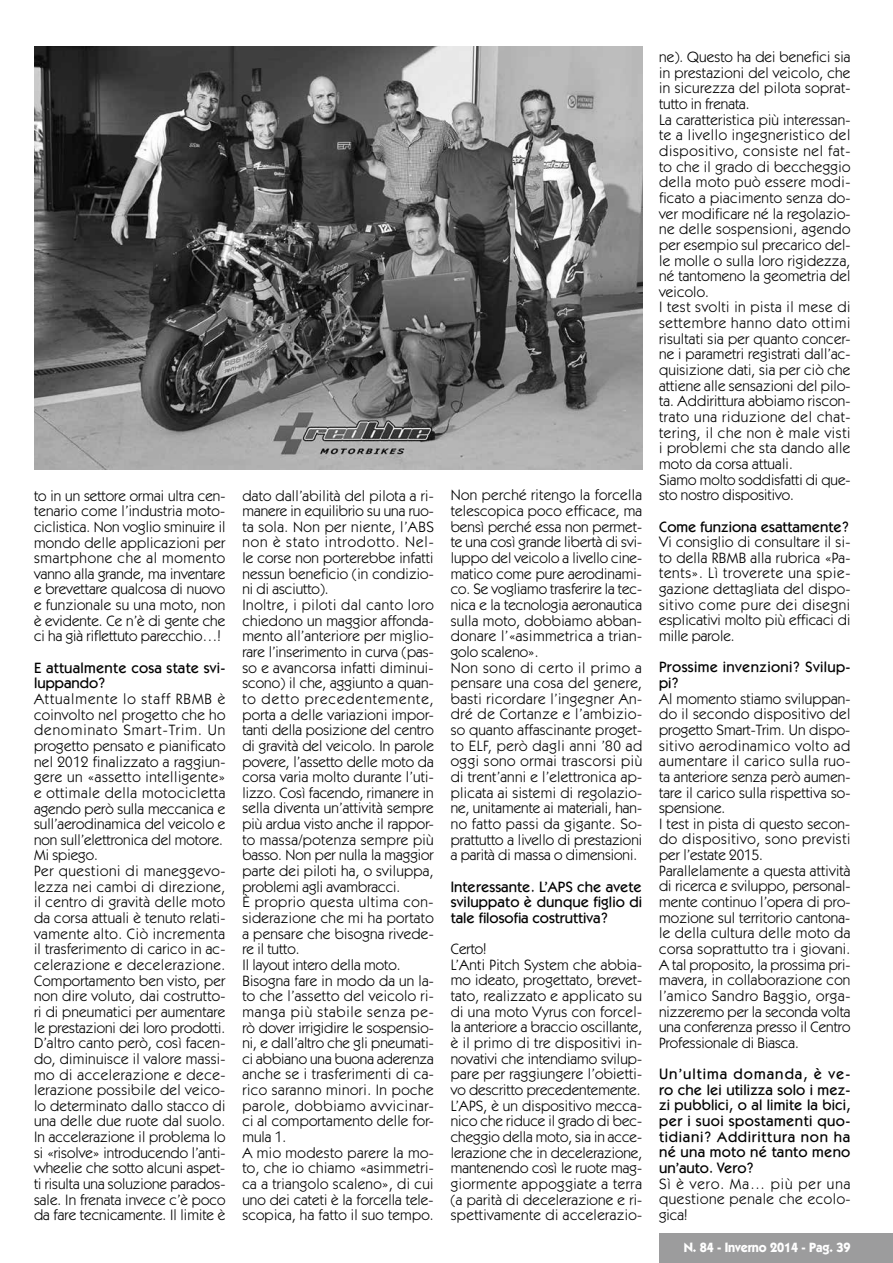
<style>
.page{position:relative;width:893px;height:1263px;background:#fff}
.page>*{position:absolute;margin:0;border:0;box-sizing:border-box;transform-origin:0 0}
.t1{font:15px/15.6px "ITC Kabel Std";letter-spacing:.015em;color:#000}
.t2{font:500 15px/15.6px "ITC Kabel Std";letter-spacing:.01em;color:#000}
.t3{font:700 13.5px "ITC Kabel Std";letter-spacing:-.01em;color:#fff;scale:.95 1}
</style>
<div class="page">
<div style="left:659px;top:1233px;width:234px;height:30px;background:#9c9c9d"></div>
<img style="left:34px;top:47px;width:608px;height:422px">
<p class="t1" style="left:34px;top:488px;width:193px;text-align:justify">to in un settore ormai ultra cen&shy;tenario come l’industria moto&shy;ciclistica. Non voglio sminuire il mondo delle applicazioni per smartphone che al momento vanno alla grande, ma inventare e brevettare qualcosa di nuovo e funzionale su una moto, non è evidente. Ce n’è di gente che ci ha già riflettuto parecchio…!</p>
<p class="t2" style="left:34px;top:660px;width:193px">E attualmente cosa state svi&shy;luppando?</p>
<p class="t1" style="left:34px;top:691px;width:193px">Attualmente lo staff RBMB è coinvolto nel progetto che ho denominato Smart-Trim. Un progetto pensato e pianificato nel 2012 finalizzato a raggiun&shy;gere un «assetto intelligente» e ottimale della motocicletta agendo però sulla meccanica e sull’aerodinamica del veicolo e non sull’elettronica del motore.<br>Mi spiego.<br>Per questioni di maneggevo&shy;lezza nei cambi di direzione, il centro di gravità delle moto da corsa attuali è tenuto relati&shy;vamente alto. Ciò incrementa il trasferimento di carico in ac&shy;celerazione e decelerazione.<br>Comportamento ben visto, per non dire voluto, dai costrutto&shy;ri di pneumatici per aumentare le prestazioni dei loro prodotti.<br>D’altro canto però, così facen&shy;do, diminuisce il valore massi&shy;mo di accelerazione e dece&shy;lerazione possibile del veico&shy;lo determinato dallo stacco di una delle due ruote dal suolo.<br>In accelerazione il problema lo si «risolve» introducendo l’anti&shy;wheelie che sotto alcuni aspet&shy;ti risulta una soluzione parados&shy;sale. In frenata invece c’è poco da fare tecnicamente. Il limite è</p>
<p class="t1" style="left:242px;top:488px;width:193px">dato dall’abilità del pilota a ri&shy;manere in equilibrio su una ruo&shy;ta sola. Non per niente, l’ABS non è stato introdotto. Nel&shy;le corse non porterebbe infatti nessun beneficio (in condizio&shy;ni di asciutto).<br>Inoltre, i piloti dal canto loro chiedono un maggior affonda&shy;mento all’anteriore per miglio&shy;rare l’inserimento in curva (pas&shy;so e avancorsa infatti diminui&shy;scono) il che, aggiunto a quan&shy;to detto precedentemente, porta a delle variazioni impor&shy;tanti della posizione del centro di gravità del veicolo. In parole povere, l’assetto delle moto da corsa varia molto durante l’uti&shy;lizzo. Così facendo, rimanere in sella diventa un’attività sempre più ardua visto anche il rappor&shy;to massa/potenza sempre più basso. Non per nulla la maggior parte dei piloti ha, o sviluppa, problemi agli avambracci.<br>È proprio questa ultima con&shy;siderazione che mi ha portato a pensare che bisogna rivede&shy;re il tutto.<br>Il layout intero della moto.<br>Bisogna fare in modo da un la&shy;to che l’assetto del veicolo ri&shy;manga più stabile senza pe&shy;rò dover irrigidire le sospensio&shy;ni, e dall’altro che gli pneumati&shy;ci abbiano una buona aderenza anche se i trasferimenti di ca&shy;rico saranno minori. In poche parole, dobbiamo avvicinar&shy;ci al comportamento delle for&shy;mula 1.<br>A mio modesto parere la mo&shy;to, che io chiamo «asimmetri&shy;ca a triangolo scaleno», di cui uno dei cateti è la forcella tele&shy;scopica, ha fatto il suo tempo.</p>
<p class="t1" style="left:451px;top:487px;width:193px">Non perché ritengo la forcella telescopica poco efficace, ma bensì perché essa non permet&shy;te una così grande libertà di svi&shy;luppo del veicolo a livello cine&shy;matico come pure aerodinami&shy;co. Se vogliamo trasferire la tec&shy;nica e la tecnologia aeronautica sulla moto, dobbiamo abban&shy;donare l’«asimmetrica a trian&shy;golo scaleno».<br>Non sono di certo il primo a pensare una cosa del genere, basti ricordare l’ingegner An&shy;dré de Cortanze e l’ambizio&shy;so quanto affascinante proget&shy;to ELF, però dagli anni ’80 ad oggi sono ormai trascorsi più di trent’anni e l’elettronica ap&shy;plicata ai sistemi di regolazio&shy;ne, unitamente ai materiali, han&shy;no fatto passi da gigante. So&shy;prattutto a livello di prestazioni a parità di massa o dimensioni.</p>
<p class="t2" style="left:451px;top:879px;width:193px;text-align:justify">Interessante. L’APS che avete sviluppato è dunque figlio di tale filosofia costruttiva?</p>
<p class="t1" style="left:451px;top:941px;width:193px">Certo!<br>L’Anti Pitch System che abbia&shy;mo ideato, progettato, brevet&shy;tato, realizzato e applicato su di una moto Vyrus con forcel&shy;la anteriore a braccio oscillante, è il primo di tre dispositivi in&shy;novativi che intendiamo svilup&shy;pare per raggiungere l’obietti&shy;vo descritto precedentemente.<br>L’APS, è un dispositivo mecca&shy;nico che riduce il grado di bec&shy;cheggio della moto, sia in acce&shy;lerazione che in decelerazione, mantenendo così le ruote mag&shy;giormente appoggiate a terra (a parità di decelerazione e ri&shy;spettivamente di accelerazio-</p>
<p class="t1" style="left:659px;top:49px;width:193px">ne). Questo ha dei benefici sia in prestazioni del veicolo, che in sicurezza del pilota soprat&shy;tutto in frenata.<br>La caratteristica più interessan&shy;te a livello ingegneristico del dispositivo, consiste nel fat&shy;to che il grado di beccheggio della moto può essere modi&shy;ficato a piacimento senza do&shy;ver modificare né la regolazio&shy;ne delle sospensioni, agendo per esempio sul precarico del&shy;le molle o sulla loro rigidezza, né tantomeno la geometria del veicolo.<br>I test svolti in pista il mese di settembre hanno dato ottimi risultati sia per quanto concer&shy;ne i parametri registrati dall’ac&shy;quisizione dati, sia per ciò che attiene alle sensazioni del pilo&shy;ta. Addirittura abbiamo riscon&shy;trato una riduzione del chat&shy;tering, il che non è male visti i problemi che sta dando alle moto da corsa attuali.<br>Siamo molto soddisfatti di que&shy;sto nostro dispositivo.</p>
<p class="t2" style="left:659px;top:519px;width:192px">Come funziona esattamente?</p>
<p class="t1" style="left:659px;top:534px;width:193px;text-align:justify">Vi consiglio di consultare il si&shy;to della RBMB alla rubrica «Pa&shy;tents». Lì troverete una spie&shy;gazione dettagliata del dispo&shy;sitivo come pure dei disegni esplicativi molto più efficaci di mille parole.</p>
<p class="t2" style="left:659px;top:659px;width:193px">Prossime invenzioni? Svilup&shy;pi?</p>
<p class="t1" style="left:659px;top:691px;width:193px">Al momento stiamo sviluppan&shy;do il secondo dispositivo del progetto Smart-Trim. Un dispo&shy;sitivo aerodinamico volto ad aumentare il carico sulla ruo&shy;ta anteriore senza però aumen&shy;tare il carico sulla rispettiva so&shy;spensione.<br>I test in pista di questo secon&shy;do dispositivo, sono previsti per l’estate 2015.<br>Parallelamente a questa attività di ricerca e sviluppo, personal&shy;mente continuo l’opera di pro&shy;mozione sul territorio cantona&shy;le della cultura delle moto da corsa soprattutto tra i giovani.<br>A tal proposito, la prossima pri&shy;mavera, in collaborazione con l’amico Sandro Baggio, orga&shy;nizzeremo per la seconda volta una conferenza presso il Centro<br>Professionale di Biasca.</p>
<p class="t2" style="left:659px;top:1066px;width:193px;text-align:justify">Un’ultima domanda, è ve&shy;ro che lei utilizza solo i mez&shy;zi pubblici, o al limite la bici, per i suoi spostamenti quo&shy;tidiani? Addirittura non ha né una moto né tanto meno un’auto. Vero?</p>
<p class="t1" style="left:659px;top:1176px;width:193px;text-align:justify">Sì è vero. Ma… più per una questione penale che ecolo&shy;gica!</p>
<p class="t3" style="left:684px;top:1239px;width:177px">N. 84 - Inverno 2014 - Pag. 39</p>
</div>
